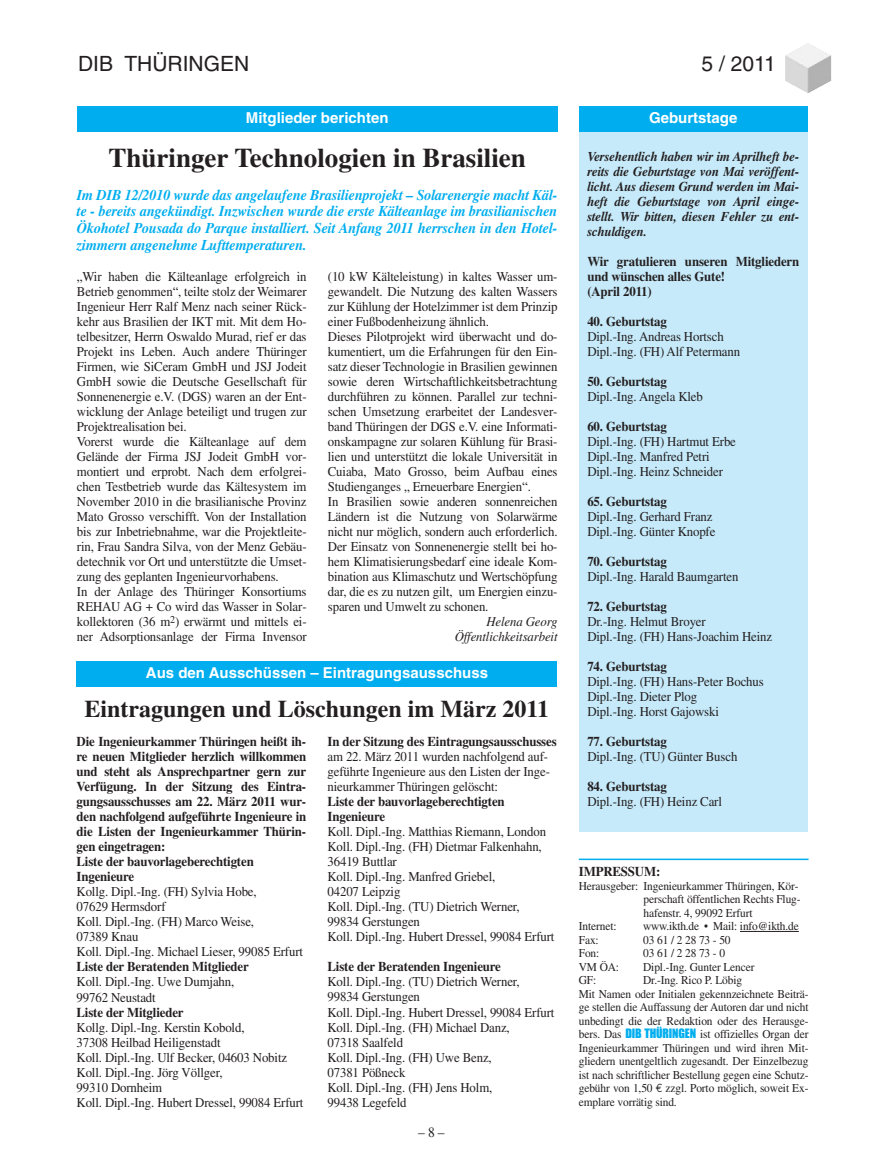
<style>
.page{position:relative;width:872px;height:1170px;background:#fff}
.page>*{position:absolute;margin:0;border:0;box-sizing:border-box;transform-origin:0 0}
.t1{font:700 27px "Times";color:#231f20}
.t2{font:700 24px "Times";color:#231f20}
.t3{font:21px "Helvetica";color:#231f20}
.t4{font:italic 700 15px/16.5px "Times";letter-spacing:-.01em;color:#00aeef;text-align:justify;scale:.95 1}
.t5{font:700 15px "Helvetica";color:#fff}
.t6{font:14.25px "Times";color:#231f20;scale:.95 1}
.t7{font:13.5px/15px "Times";letter-spacing:-.01em;color:#231f20;scale:.95 1}
.t8{font:700 13.5px/15px "Times";letter-spacing:-.01em;color:#231f20;scale:.95 1}
.t9{font:italic 700 13.5px/15px "Times";letter-spacing:-.01em;color:#231f20;text-align:justify;scale:.95 1}
.t10{font:italic 13.5px/15px "Times";letter-spacing:-.01em;color:#231f20;text-align:right;scale:.95 1}
.t11{font:12px/13.5px "Times";letter-spacing:-.01em;color:#231f20;scale:.95 1}
.s1{font-family:"Impact";color:#00aeef}
.s2{font-family:"Euro Mono"}
</style>
<div class="page">
<hr style="left:76px;top:63px;width:224px;height:1px;background:#00aeef">
<img style="left:785px;top:43px;width:46px;height:50px">
<div style="left:77px;top:54px;width:700px;height:31px;background:#fff"></div>
<hr style="left:740px;top:931px;width:59px;height:1px;background:#231f20">
<hr style="left:579px;top:858px;width:229px;height:2px;background:#00aeef">
<div style="left:579px;top:128px;width:228px;height:703px;background:#c6eafa"></div>
<div style="left:579px;top:106px;width:228px;height:26px;background:#00aeef"></div>
<div style="left:77px;top:106px;width:480px;height:26px;background:#00aeef"></div>
<div style="left:77px;top:661px;width:480px;height:25px;background:#00aeef"></div>
<h3 class="t3" style="left:78px;top:56px;width:173px">DIB THÜRINGEN</h3>
<h3 class="t3" style="left:701px;top:56px;width:76px">5 / 2011</h3>
<p class="t5" style="left:246px;top:113px;width:144px">Mitglieder berichten</p>
<p class="t5" style="left:649px;top:113px;width:90px">Geburtstage</p>
<h1 class="t1" style="left:108px;top:149px;width:419px">Thüringer Technologien in Brasilien</h1>
<p class="t4" style="left:77px;top:188px;width:507px">Im DIB 12/2010 wurde das angelaufene Brasilienprojekt – Solarenergie macht Käl&shy;te - bereits angekündigt. Inzwischen wurde die erste Kälteanlage im brasilianischen Ökohotel Pousada do Parque installiert. Seit Anfang 2011 herrschen in den Hotel&shy;zimmern angenehme Lufttemperaturen.</p>
<p class="t7" style="left:77px;top:270px;width:243px">„Wir haben die Kälteanlage erfolgreich in Betrieb genommen“, teilte stolz der Weimarer Ingenieur Herr Ralf Menz nach seiner Rück&shy;kehr aus Brasilien der IKT mit. Mit dem Ho&shy;telbesitzer, Herrn Oswaldo Murad, rief er das Projekt ins Leben. Auch andere Thüringer Firmen, wie SiCeram GmbH und JSJ Jodeit GmbH sowie die Deutsche Gesellschaft für Sonnenenergie e.V. (DGS) waren an der Ent&shy;wicklung der Anlage beteiligt und trugen zur Projektrealisation bei.<br>Vorerst wurde die Kälteanlage auf dem Gelände der Firma JSJ Jodeit GmbH vor&shy;montiert und erprobt. Nach dem erfolgrei&shy;chen Testbetrieb wurde das Kältesystem im November 2010 in die brasilianische Provinz Mato Grosso verschifft. Von der Installation bis zur Inbetriebnahme, war die Projektleite&shy;rin, Frau Sandra Silva, von der Menz Gebäu&shy;detechnik vor Ort und unterstützte die Umset&shy;zung des geplanten Ingenieurvorhabens.<br>In der Anlage des Thüringer Konsortiums REHAU AG + Co wird das Wasser in Solar&shy;kollektoren (36 m<sup>2</sup>) erwärmt und mittels ei&shy;ner Adsorptionsanlage der Firma Invensor</p>
<p class="t7" style="left:328px;top:270px;width:243px">(10 kW Kälteleistung) in kaltes Wasser um&shy;gewandelt. Die Nutzung des kalten Wassers zur Kühlung der Hotelzimmer ist dem Prinzip einer Fußbodenheizung ähnlich.<br>Dieses Pilotprojekt wird überwacht und do&shy;kumentiert, um die Erfahrungen für den Ein&shy;satz dieser Technologie in Brasilien gewinnen sowie deren Wirtschaftlichkeitsbetrachtung durchführen zu können. Parallel zur techni&shy;schen Umsetzung erarbeitet der Landesver&shy;band Thüringen der DGS e.V. eine Informati&shy;onskampagne zur solaren Kühlung für Brasi&shy;lien und unterstützt die lokale Universität in Cuiaba, Mato Grosso, beim Aufbau eines Studienganges „ Erneuerbare Energien“.<br>In Brasilien sowie anderen sonnenreichen Ländern ist die Nutzung von Solarwärme nicht nur möglich, sondern auch erforderlich.<br>Der Einsatz von Sonnenenergie stellt bei ho&shy;hem Klimatisierungsbedarf eine ideale Kom&shy;bination aus Klimaschutz und Wertschöpfung dar, die es zu nutzen gilt, um Energien einzu&shy;sparen und Umwelt zu schonen.</p>
<p class="t9" style="left:587px;top:150px;width:224px">Versehentlich haben wir im Aprilheft be&shy;reits die Geburtstage von Mai veröffent&shy;licht. Aus diesem Grund werden im Mai&shy;heft die Geburtstage von April einge&shy;stellt. Wir bitten, diesen Fehler zu ent&shy;schuldigen.</p>
<p class="t8" style="left:587px;top:255px;width:224px">Wir gratulieren unseren Mitgliedern und wünschen alles Gute!<br>(April 2011)</p>
<p class="t8" style="left:587px;top:315px;width:85px">40. Geburtstag</p>
<p class="t7" style="left:587px;top:330px;width:162px">Dipl.-Ing. Andreas Hortsch<br>Dipl.-Ing. (FH) Alf Petermann</p>
<p class="t8" style="left:587px;top:375px;width:85px">50. Geburtstag</p>
<p class="t7" style="left:587px;top:390px;width:123px">Dipl.-Ing. Angela Kleb</p>
<p class="t8" style="left:587px;top:420px;width:85px">60. Geburtstag</p>
<p class="t7" style="left:587px;top:435px;width:158px">Dipl.-Ing. (FH) Hartmut Erbe<br>Dipl.-Ing. Manfred Petri<br>Dipl.-Ing. Heinz Schneider</p>
<p class="t8" style="left:587px;top:495px;width:85px">65. Geburtstag</p>
<p class="t7" style="left:587px;top:510px;width:136px">Dipl.-Ing. Gerhard Franz<br>Dipl.-Ing. Günter Knopfe</p>
<p class="t8" style="left:587px;top:555px;width:85px">70. Geburtstag</p>
<p class="t7" style="left:587px;top:570px;width:161px">Dipl.-Ing. Harald Baumgarten</p>
<p class="t8" style="left:587px;top:600px;width:85px">72. Geburtstag</p>
<p class="t7" style="left:587px;top:615px;width:196px">Dr.-Ing. Helmut Broyer<br>Dipl.-Ing. (FH) Hans-Joachim Heinz</p>
<p class="t8" style="left:587px;top:660px;width:85px">74. Geburtstag</p>
<p class="t7" style="left:587px;top:675px;width:187px">Dipl.-Ing. (FH) Hans-Peter Bochus<br>Dipl.-Ing. Dieter Plog<br>Dipl.-Ing. Horst Gajowski</p>
<p class="t8" style="left:587px;top:735px;width:85px">77. Geburtstag</p>
<p class="t7" style="left:587px;top:750px;width:159px">Dipl.-Ing. (TU) Günter Busch</p>
<p class="t8" style="left:587px;top:780px;width:85px">84. Geburtstag</p>
<p class="t7" style="left:587px;top:795px;width:143px">Dipl.-Ing. (FH) Heinz Carl</p>
<p class="t10" style="left:455px;top:615px;width:110px">Helena Georg<br>Öffentlichkeitsarbeit</p>
<p class="t5" style="left:146px;top:667px;width:343px">Aus den Ausschüssen – Eintragungsausschuss</p>
<h2 class="t2" style="left:84px;top:700px;width:466px">Eintragungen und Löschungen im März 2011</h2>
<p class="t8" style="left:327px;top:735px;width:243px">In der Sitzung des Eintragungsausschusses</p>
<p class="t7" style="left:327px;top:750px;width:236px">am 22. März 2011 wurden nachfolgend auf&shy;geführte Ingenieure aus den Listen der Inge&shy;nieurkammer Thüringen gelöscht:</p>
<p class="t8" style="left:327px;top:795px;width:188px">Liste der bauvorlageberechtigten<br>Ingenieure</p>
<p class="t7" style="left:327px;top:825px;width:240px">Koll. Dipl.-Ing. Matthias Riemann, London<br>Koll. Dipl.-Ing. (FH) Dietmar Falkenhahn,<br>36419 Buttlar<br>Koll. Dipl.-Ing. Manfred Griebel,<br>04207 Leipzig<br>Koll. Dipl.-Ing. (TU) Dietrich Werner,<br>99834 Gerstungen<br>Koll. Dipl.-Ing. Hubert Dressel, 99084 Erfurt</p>
<p class="t8" style="left:327px;top:960px;width:184px">Liste der Beratenden Ingenieure</p>
<p class="t7" style="left:327px;top:975px;width:240px">Koll. Dipl.-Ing. (TU) Dietrich Werner,<br>99834 Gerstungen<br>Koll. Dipl.-Ing. Hubert Dressel, 99084 Erfurt<br>Koll. Dipl.-Ing. (FH) Michael Danz,<br>07318 Saalfeld<br>Koll. Dipl.-Ing. (FH) Uwe Benz,<br>07381 Pößneck<br>Koll. Dipl.-Ing. (FH) Jens Holm,<br>99438 Legefeld</p>
<p class="t8" style="left:77px;top:735px;width:243px">Die Ingenieurkammer Thüringen heißt ih&shy;re neuen Mitglieder herzlich willkommen und steht als Ansprechpartner gern zur Verfügung. In der Sitzung des Eintra&shy;gungsausschusses am 22. März 2011 wur&shy;den nachfolgend aufgeführte Ingenieure in die Listen der Ingenieurkammer Thürin&shy;gen eingetragen:<br>Liste der bauvorlageberechtigten Ingenieure</p>
<p class="t7" style="left:77px;top:885px;width:240px">Kollg. Dipl.-Ing. (FH) Sylvia Hobe,<br>07629 Hermsdorf<br>Koll. Dipl.-Ing. (FH) Marco Weise,<br>07389 Knau<br>Koll. Dipl.-Ing. Michael Lieser, 99085 Erfurt</p>
<p class="t8" style="left:77px;top:960px;width:183px">Liste der Beratenden Mitglieder</p>
<p class="t7" style="left:77px;top:975px;width:168px">Koll. Dipl.-Ing. Uwe Dumjahn,<br>99762 Neustadt</p>
<p class="t8" style="left:77px;top:1005px;width:114px">Liste der Mitglieder</p>
<p class="t7" style="left:77px;top:1020px;width:240px">Kollg. Dipl.-Ing. Kerstin Kobold,<br>37308 Heilbad Heiligenstadt<br>Koll. Dipl.-Ing. Ulf Becker, 04603 Nobitz Koll. Dipl.-Ing. Jörg Völlger,<br>99310 Dornheim<br>Koll. Dipl.-Ing. Hubert Dressel, 99084 Erfurt</p>
<p class="t8" style="left:579px;top:865px;width:87px">IMPRESSUM:</p>
<p class="t11" style="left:579px;top:880px;width:233px">Herausgeber: Ingenieurkammer Thüringen, Kör-</p>
<p class="t11" style="left:643px;top:893px;width:167px">perschaft öffentlichen Rechts Flug-</p>
<p class="t11" style="left:643px;top:907px;width:116px">hafenstr. 4, 99092 Erfurt</p>
<p class="t11" style="left:579px;top:920px;width:41px">Internet:</p>
<p class="t11" style="left:643px;top:920px;width:165px">www.ikth.de • Mail: info@ikth.de</p>
<p class="t11" style="left:579px;top:934px;width:22px">Fax:</p>
<p class="t11" style="left:643px;top:934px;width:94px">0361/22873-50</p>
<p class="t11" style="left:579px;top:947px;width:23px">Fon:</p>
<p class="t11" style="left:643px;top:947px;width:88px">0361/22873-0</p>
<p class="t11" style="left:579px;top:961px;width:44px">VM ÖA:</p>
<p class="t11" style="left:643px;top:961px;width:119px">Dipl.-Ing. Gunter Lencer</p>
<p class="t11" style="left:579px;top:974px;width:20px">GF:</p>
<p class="t11" style="left:579px;top:974px;width:243px;text-indent:64px">Dr.-Ing. Rico P. Löbig<br>Mit Namen oder Initialen gekennzeichnete Beiträ&shy;ge stellen die Auffassung der Autoren dar und nicht unbedingt die der Redaktion oder des Herausge&shy;bers. Das <span class="s1">DIB THÜRINGEN</span> ist offizielles Organ der Ingenieurkammer Thüringen und wird ihren Mit&shy;gliedern unentgeltlich zugesandt. Der Einzelbezug ist nach schriftlicher Bestellung gegen eine Schutz&shy;gebühr von 1,50 <span class="s2">€</span> zzgl. Porto möglich, soweit Ex&shy;emplare vorrätig sind.</p>
<p class="t6" style="left:418px;top:1126px;width:29px">–8–</p>
</div>
